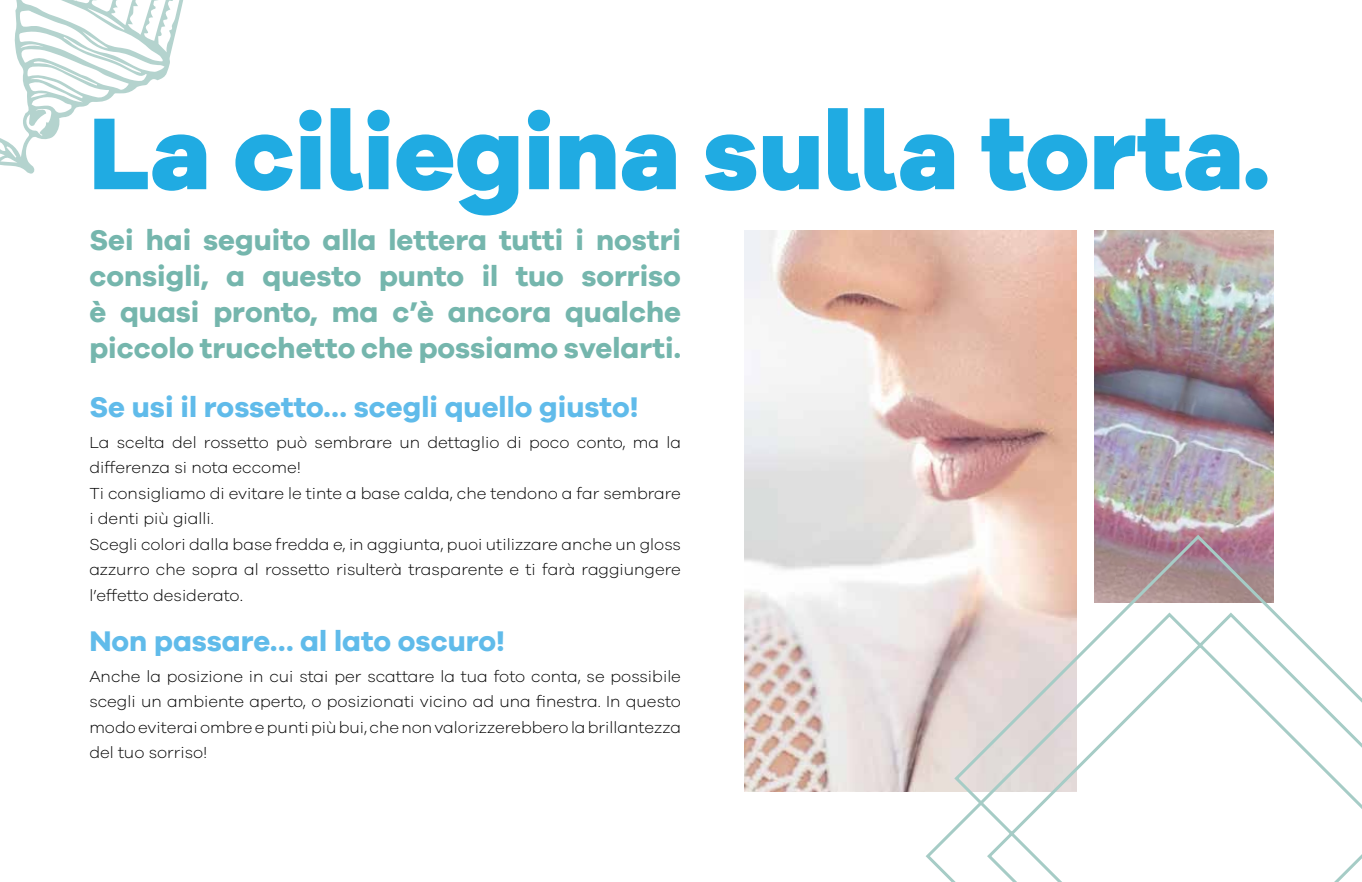
<style>
.page{position:relative;width:1362px;height:882px;background:#fff}
.page>*{position:absolute;margin:0;border:0;box-sizing:border-box;transform-origin:0 0}
.t1{font:800 105.3px "Galano Grotesque Alt";color:#20abe2}
.t2{font:700 29.25px/36px "Galano Grotesque";color:#75b6ad;text-align:justify}
.t3{font:700 29.25px "Galano Grotesque";color:#60bbea}
.t4{font:300 16.5px/25.5px "Galano Grotesque";color:#000;text-align:justify}
.s1{font-size:18px}
</style>
<div class="page">
<img style="left:744px;top:231px;width:332px;height:561px">
<img style="left:1094px;top:231px;width:179px;height:302px">
<svg style="left:923px;top:533px;width:438px;height:349px"></svg>
<svg style="left:0;top:0;width:183px;height:174px"></svg>
<h1 class="t1" style="left:89px;top:85px;width:1181px">La ciliegina sulla torta.</h1>
<h2 class="t2" style="left:89px;top:221px;width:593px">Sei hai seguito alla lettera tutti i nostri consigli, a questo punto il tuo sorriso è quasi pronto, ma c’è ancora qualche piccolo trucchetto che possiamo svelarti.</h2>
<h2 class="t3" style="left:89px;top:389px;width:550px">Se usi il rossetto… scegli quello giusto!</h2>
<p class="t4" style="left:89px;top:429px;width:593px;text-align:left">La scelta del rossetto può sembrare un dettaglio di poco conto, ma la differenza si nota eccome!<br>Ti consigliamo di evitare le tinte a base calda, che tendono a far sembrare i denti più gialli.<br>Scegli colori dalla base fredda e, in aggiunta, puoi utilizzare anche un gloss azzurro che sopra al rossetto risulterà trasparente e ti farà raggiungere l’effetto desiderato<span class="s1">.</span></p>
<h2 class="t3" style="left:89px;top:623px;width:417px">Non passare… al lato oscuro!</h2>
<p class="t4" style="left:89px;top:663px;width:593px">Anche la posizione in cui stai per scattare la tua foto conta, se possibile scegli un ambiente aperto, o posizionati vicino ad una finestra. In questo modo eviterai ombre e punti più bui, che non valorizzerebbero la brillantezza del tuo sorriso!</p>
</div>
